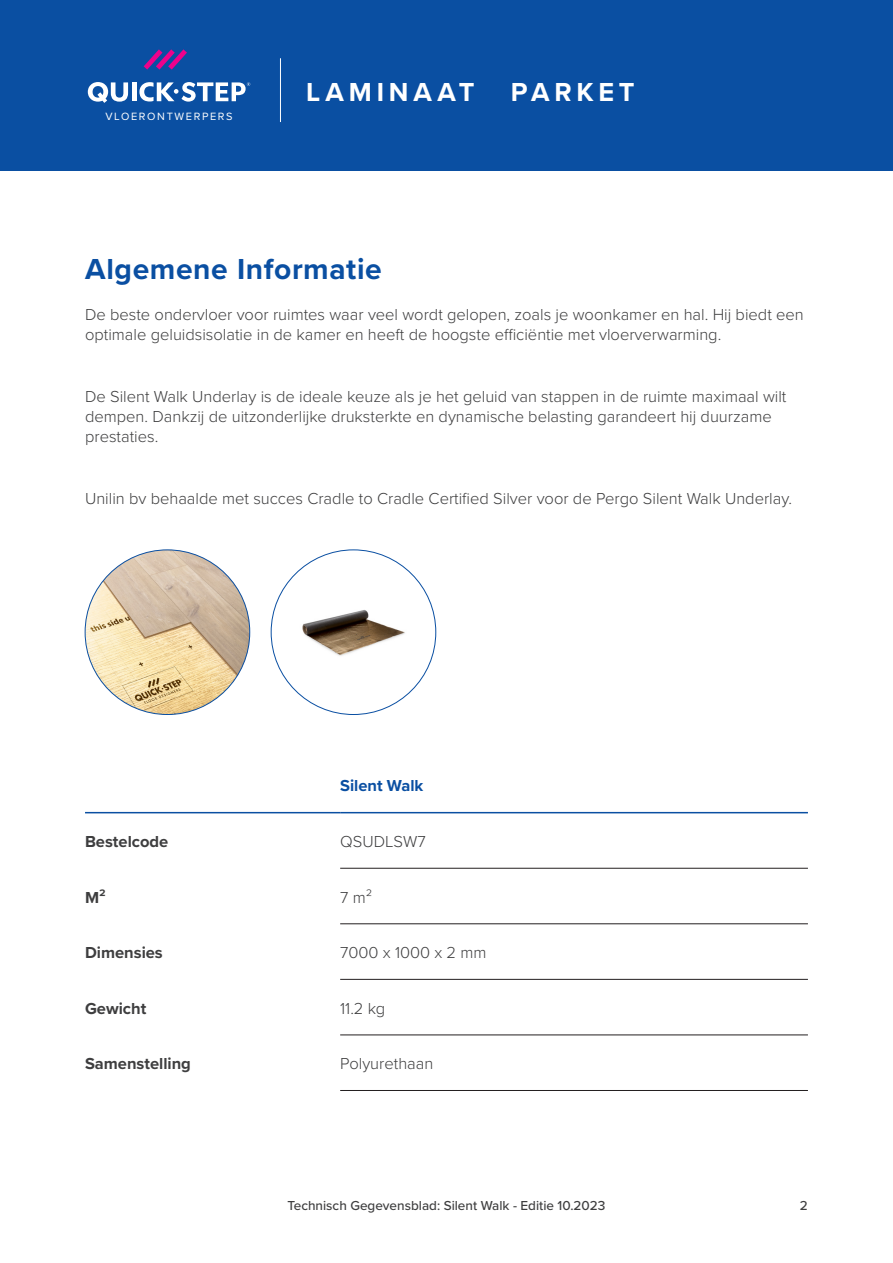
<style>
.page{position:relative;width:893px;height:1263px;background:#fff}
.page>*{position:absolute;margin:0;border:0;box-sizing:border-box;transform-origin:0 0}
.t1{font:700 30px "Proxima Nova";letter-spacing:.02em;color:#0a4fa2}
.Range{font:700 27px "Proxima Nova";letter-spacing:.175em;color:#fff}
.BodyText{font:300 16.5px/19.8px "Proxima Nova";color:#3e3e3f}
.Column-First{font:700 16.5px "Proxima Nova";color:#3e3e3f}
.Row-Header{font:700 16.5px "Proxima Nova";color:#0a4fa2}
.t2{font:500 13.5px "Proxima Nova";color:#3e3e3f}
.FloorDesigners{font:10.95px "Proxima Nova";letter-spacing:.15em;color:#fff}
</style>
<div class="page">
<div style="left:0;top:0;width:893px;height:170px;background:#0a4fa2"></div>
<hr style="left:280px;top:58px;width:1px;height:64px;background:#fff">
<svg style="left:144px;top:49px;width:43px;height:21px"></svg>
<svg style="left:88px;top:82px;width:40px;height:21px"></svg>
<hr style="left:132px;top:82px;width:4px;height:19px;background:#fff">
<svg style="left:139px;top:82px;width:111px;height:20px"></svg>
<img style="left:85px;top:550px;width:165px;height:165px;border-radius:82px">
<img style="left:271px;top:550px;width:165px;height:165px;border-radius:82px">
<hr style="left:340px;top:868px;width:468px;height:1px;background:#231f20">
<hr style="left:340px;top:923px;width:468px;height:1px;background:#231f20">
<hr style="left:340px;top:979px;width:468px;height:1px;background:#231f20">
<hr style="left:340px;top:1035px;width:468px;height:1px;background:#231f20">
<hr style="left:340px;top:1090px;width:468px;height:1px;background:#231f20">
<hr style="left:340px;top:812px;width:468px;height:1px;background:#0a4fa2">
<hr style="left:85px;top:812px;width:255px;height:1px;background:#0a4fa2">
<p class="FloorDesigners" style="left:105px;top:108px;width:129px">VLOERONTWERPERS</p>
<p class="Range" style="left:306px;top:72px;width:170px">LAMINAAT</p>
<p class="Range" style="left:511px;top:72px;width:125px">PARKET</p>
<p class="t1" style="left:85px;top:246px;width:298px">Algemene Informatie</p>
<p class="BodyText" style="left:85px;top:304px;width:720px">De beste ondervloer voor ruimtes waar veel wordt gelopen, zoals je woonkamer en hal. Hij biedt een optimale geluidsisolatie in de kamer en heeft de hoogste efficiëntie met vloerverwarming.</p>
<p class="BodyText" style="left:85px;top:386px;width:703px">De Silent Walk Underlay is de ideale keuze als je het geluid van stappen in de ruimte maximaal wilt dempen. Dankzij de uitzonderlijke druksterkte en dynamische belasting garandeert hij duurzame prestaties.</p>
<p class="BodyText" style="left:85px;top:488px;width:708px">Unilin bv behaalde met succes Cradle to Cradle Certified Silver voor de Pergo Silent Walk Underlay.</p>
<p class="Row-Header" style="left:340px;top:774px;width:85px">Silent Walk</p>
<p class="Column-First" style="left:85px;top:829px;width:85px">Bestelcode</p>
<p class="BodyText" style="left:340px;top:831px;width:87px">QSUDLSW7</p>
<p class="Column-First" style="left:85px;top:885px;width:22px">M²</p>
<p class="BodyText" style="left:340px;top:886px;width:33px">7 m²</p>
<p class="Column-First" style="left:85px;top:940px;width:79px">Dimensies</p>
<p class="BodyText" style="left:340px;top:942px;width:148px">7000 x 1000 x 2 mm</p>
<p class="Column-First" style="left:85px;top:996px;width:63px">Gewicht</p>
<p class="BodyText" style="left:340px;top:997px;width:47px">11.2 kg</p>
<p class="Column-First" style="left:85px;top:1051px;width:107px">Samenstelling</p>
<p class="BodyText" style="left:340px;top:1053px;width:95px">Polyurethaan</p>
<p class="t2" style="left:288px;top:1195px;width:319px">Technisch Gegevensblad: Silent Walk - Editie 10.2023</p>
<p class="t2" style="left:800px;top:1195px;width:9px">2</p>
</div>
